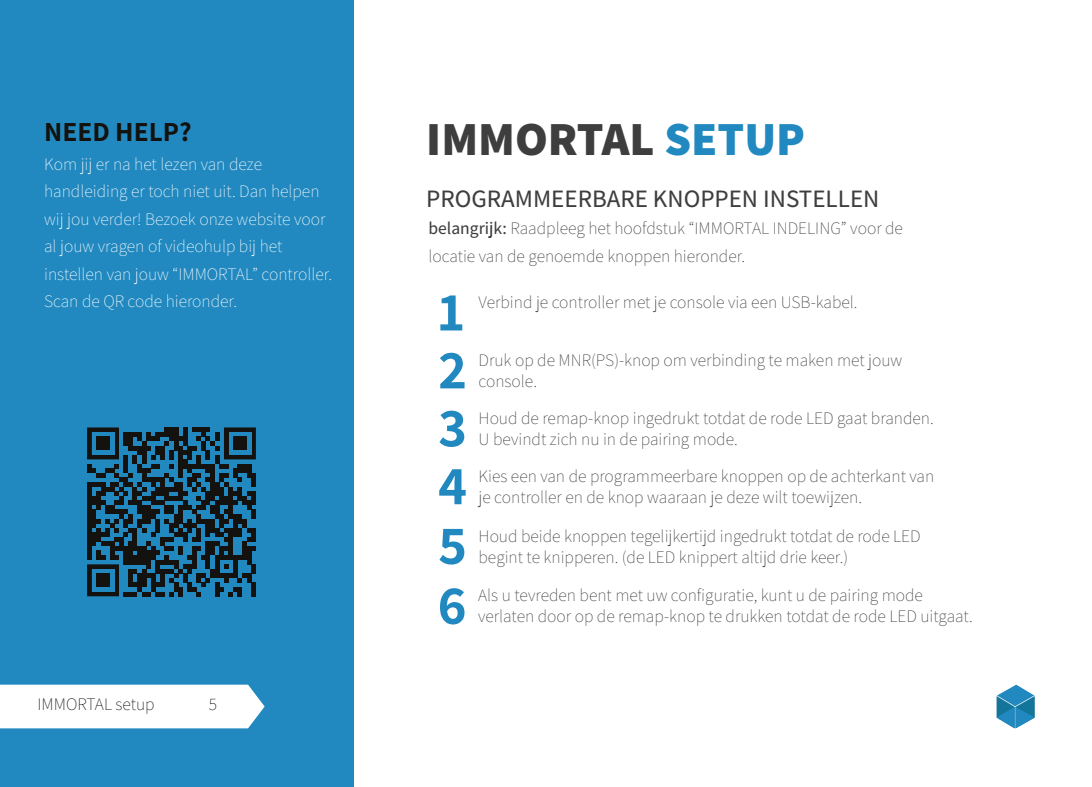
<style>
.page{position:relative;width:1092px;height:787px;background:#fff}
.page>*{position:absolute;margin:0;border:0;box-sizing:border-box;transform-origin:0 0}
.t1{font:700 55px "Assistant";color:#2189c0}
.t2{font:800 47.5px "Assistant";color:#3e3e3f}
.t3{font:700 27.5px "Assistant";color:#13120e}
.t4{font:500 25px "Assistant";color:#3e3e3f}
.t5{font:200 17.5px/37px "Assistant";color:#3e3e3f}
.t6{font:200 17.5px/27.5px "Assistant";color:#fff}
.t7{font:200 17.5px "Assistant";color:#13120e}
.s1{color:#2189c0}
.s2{font-weight:500}
</style>
<div class="page">
<svg style="left:996px;top:684px;width:38px;height:44px"></svg>
<div style="left:0;top:0;width:353px;height:787px;background:#2189c0"></div>
<div style="left:0;top:684px;width:264px;height:44px;background:#fff"></div>
<svg style="left:87px;top:427px;width:169px;height:169px"></svg>
<div style="left:92px;top:432px;width:22px;height:22px;background:#2189c0"></div>
<div style="left:229px;top:432px;width:22px;height:22px;background:#2189c0"></div>
<div style="left:92px;top:569px;width:22px;height:22px;background:#2189c0"></div>
<div style="left:96px;top:436px;width:14px;height:14px;background:#13120e"></div>
<div style="left:96px;top:573px;width:14px;height:14px;background:#13120e"></div>
<div style="left:233px;top:436px;width:14px;height:14px;background:#13120e"></div>
<h3 class="t3" style="left:44px;top:113px;width:149px">NEED HELP?</h3>
<p class="t6" style="left:44px;top:149px;width:289px">Kom jij er na het lezen van deze handleiding er toch niet uit. Dan helpen wij jou verder! Bezoek onze website voor al jouw vragen of videohulp bij het instellen van jouw “IMMORTAL” controller.<br>Scan de QR code hieronder.</p>
<p class="t7" style="left:38px;top:692px;width:119px">IMMORTAL setup</p>
<p class="t7" style="left:209px;top:692px;width:10px">5</p>
<h2 class="t2" style="left:426px;top:106px;width:380px">IMMORTAL <span class="s1">SETUP</span></h2>
<h3 class="t4" style="left:426px;top:182px;width:454px">PROGRAMMEERBARE KNOPPEN INSTELLEN</h3>
<p class="t5" style="left:428px;top:214px;width:476px;line-height:27.5px"><span class="s2">belangrijk:</span> Raadpleeg het hoofdstuk “IMMORTAL INDELING” voor de locatie van de genoemde knoppen hieronder.</p>
<h1 class="t1" style="left:438px;top:274px;width:28px">1</h1>
<h1 class="t1" style="left:438px;top:332px;width:30px">2</h1>
<h1 class="t1" style="left:438px;top:390px;width:30px">3</h1>
<h1 class="t1" style="left:438px;top:448px;width:30px">4</h1>
<h1 class="t1" style="left:438px;top:507px;width:30px">5</h1>
<h1 class="t1" style="left:437px;top:567px;width:30px">6</h1>
<p class="t5" style="left:478px;top:283px;width:380px">Verbind je controller met je console via een USB-kabel.</p>
<p class="t5" style="left:478px;top:341px;width:425px">Druk op de MNR(PS)-knop om verbinding te maken met jouw</p>
<p class="t5" style="left:478px;top:362px;width:456px">console.<br>Houd de remap-knop ingedrukt totdat de rode LED gaat branden.</p>
<p class="t5" style="left:478px;top:420px;width:457px">U bevindt zich nu in de pairing mode.<br>Kies een van de programmeerbare knoppen op de achterkant van</p>
<p class="t5" style="left:478px;top:477px;width:385px">je controller en de knop waaraan je deze wilt toewijzen.</p>
<p class="t5" style="left:478px;top:516px;width:443px">Houd beide knoppen tegelijkertijd ingedrukt totdat de rode LED</p>
<p class="t5" style="left:478px;top:537px;width:371px">begint te knipperen. (de LED knippert altijd drie keer.)</p>
<p class="t5" style="left:478px;top:576px;width:446px">Als u tevreden bent met uw configuratie, kunt u de pairing mode</p>
<p class="t5" style="left:478px;top:597px;width:496px">verlaten door op de remap-knop te drukken totdat de rode LED uitgaat.</p>
</div>
